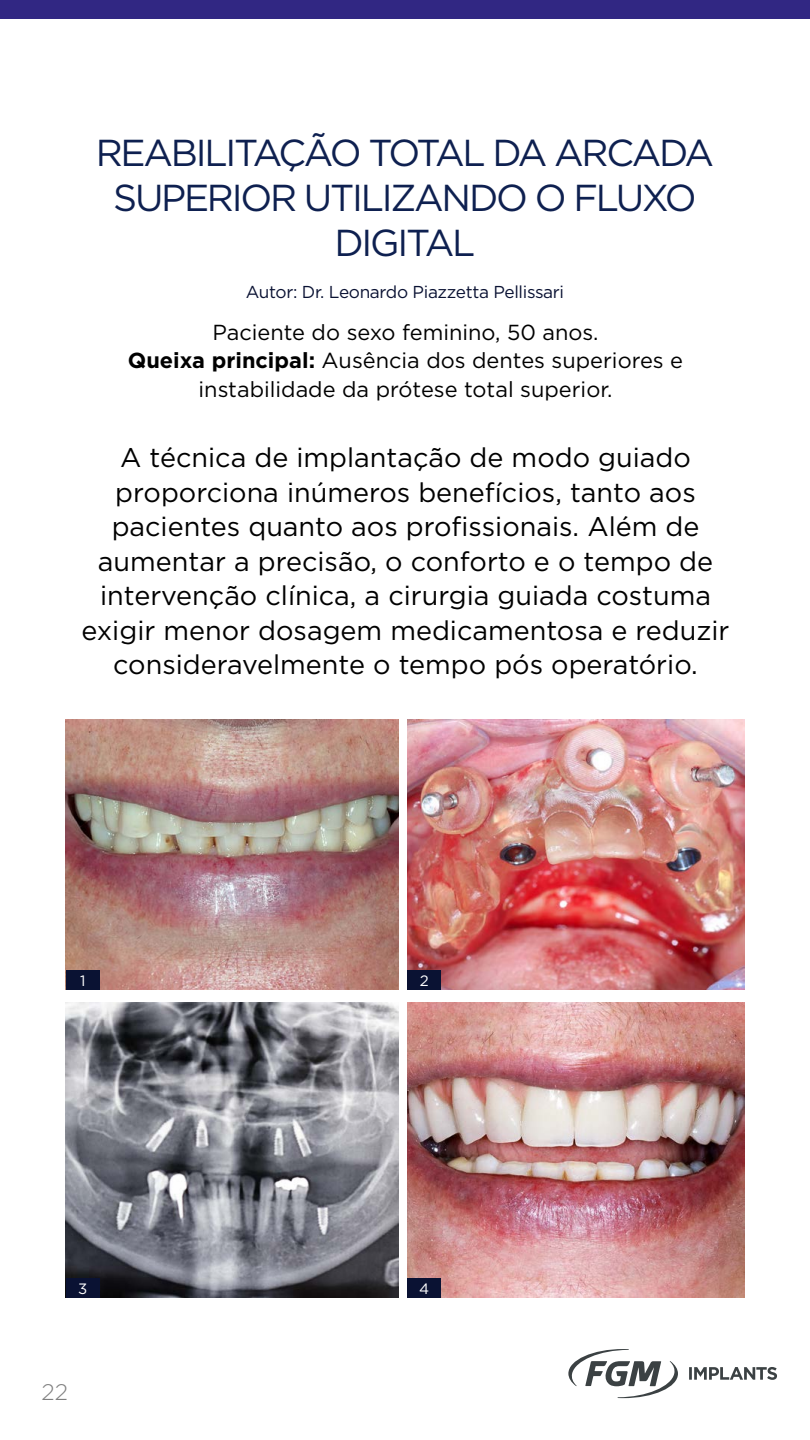
<style>
.page{position:relative;width:810px;height:1440px;background:#fff}
.page>*{position:absolute;margin:0;border:0;box-sizing:border-box;transform-origin:0 0}
.t1{font:37.5px/45px "Gotham";letter-spacing:-.06em;color:#0e2050;text-align:center}
.t2{font:27px/34.5px "Gotham";color:#000;text-align:center}
.t3{font:300 22.5px "Gotham";color:#808080}
.t4{font:21.75px/28.5px "Gotham";color:#000;text-align:center}
.t5{font:17.25px "Gotham";letter-spacing:-.02em;color:#0a1233}
.t6{font:15px "Gotham";color:#fff}
.s1{font-weight:700}
</style>
<div class="page">
<img style="left:66px;top:720px;width:332px;height:270px">
<img style="left:66px;top:1002px;width:332px;height:296px">
<img style="left:407px;top:720px;width:337px;height:270px">
<img style="left:407px;top:1002px;width:337px;height:296px">
<div style="left:0;top:0;width:810px;height:19px;background:#312783"></div>
<div style="left:66px;top:970px;width:34px;height:20px;background:#0a1233"></div>
<div style="left:66px;top:1278px;width:34px;height:20px;background:#0a1233"></div>
<div style="left:407px;top:1278px;width:34px;height:20px;background:#0a1233"></div>
<div style="left:407px;top:970px;width:34px;height:20px;background:#0a1233"></div>
<svg style="left:568px;top:1349px;width:209px;height:49px"></svg>
<h1 class="t1" style="left:96px;top:130px;width:620px">REABILITAÇÃO TOTAL DA ARCADA<br>SUPERIOR UTILIZANDO O FLUXO<br>DIGITAL</h1>
<p class="t5" style="left:246px;top:281px;width:320px">Autor: Dr. Leonardo Piazzetta Pellissari</p>
<p class="t4" style="left:128px;top:318px;width:557px">Paciente do sexo feminino, 50 anos.<br><span class="s1">Queixa principal:</span> Ausência dos dentes superiores e instabilidade da prótese total superior.</p>
<p class="t2" style="left:82px;top:440px;width:649px">A técnica de implantação de modo guiado proporciona inúmeros benefícios, tanto aos pacientes quanto aos profissionais. Além de aumentar a precisão, o conforto e o tempo de intervenção clínica, a cirurgia guiada costuma exigir menor dosagem medicamentosa e reduzir consideravelmente o tempo pós operatório.</p>
<p class="t6" style="left:80px;top:971px;width:7px">1</p>
<p class="t6" style="left:420px;top:971px;width:10px">2</p>
<p class="t6" style="left:78px;top:1279px;width:11px">3</p>
<p class="t6" style="left:419px;top:1279px;width:12px">4</p>
<p class="t3" style="left:41px;top:1380px;width:28px">22</p>
</div>
